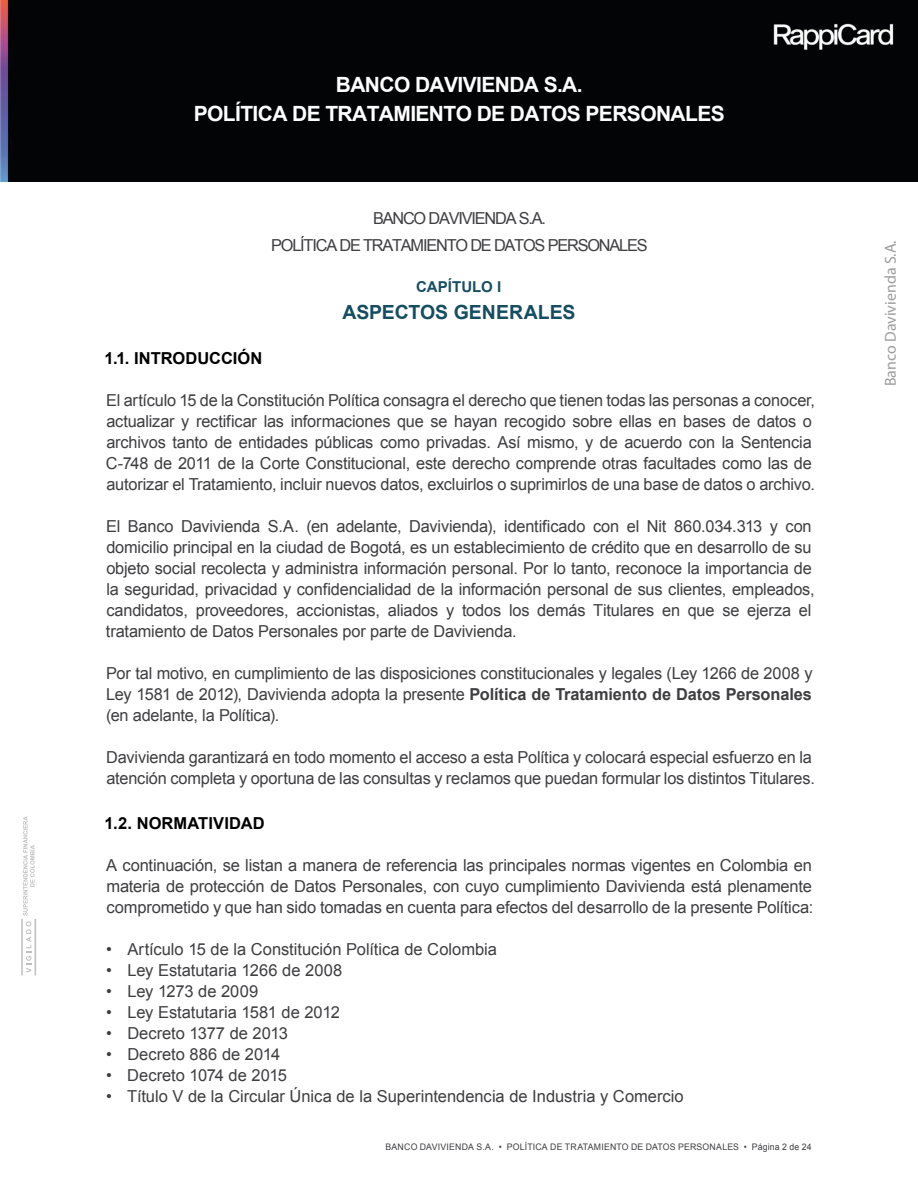
<style>
.page{position:relative;width:918px;height:1188px;background:#fff}
.page>*{position:absolute;margin:0;border:0;box-sizing:border-box;transform-origin:0 0}
.t1{font:700 21px/28.5px "Arial";letter-spacing:-.03em;color:#fff;text-align:center}
.t2{font:700 19.5px "Arial";letter-spacing:-.005em;color:#164d60}
.t3{font:16.5px/21px "Arial";letter-spacing:-.01em;color:#3e3d40}
.t4{font:16.5px/27px "Arial";letter-spacing:-.075em;color:#3e3d40;text-align:center}
.t5{font:700 16.5px "Arial";letter-spacing:.005em;color:#000}
.t6{font:15.9px "Myriad Pro";color:#9d9c9c}
.t7{font:700 15px "Arial";letter-spacing:.005em;color:#164d60}
.t8{font:9px "Arial";letter-spacing:.02em;color:#3e3d40}
.s1{font-weight:700}
</style>
<div class="page">
<svg style="left:21px;top:816px;width:15px;height:159px"></svg>
<div style="left:0;top:0;width:918px;height:181px;background:#030405"></div>
<p class="t1" style="left:194px;top:71px;width:532px">BANCO DAVIVIENDA S.A.<br>POLÍTICA DE TRATAMIENTO DE DATOS PERSONALES</p>
<p class="t4" style="left:271px;top:205px;width:378px">BANCO DAVIVIENDA S.A.<br>POLÍTICA DE TRATAMIENTO DE DATOS PERSONALES</p>
<p class="t7" style="left:416px;top:277px;width:86px">CAPÍTULO I</p>
<p class="t2" style="left:343px;top:299px;width:234px">ASPECTOS GENERALES</p>
<p class="t5" style="left:105px;top:347px;width:159px">1.1. INTRODUCCIÓN</p>
<p class="t3" style="left:106px;top:390px;width:711px">El artículo 15 de la Constitución Política consagra el derecho que tienen todas las personas a conocer, actualizar y rectificar las informaciones que se hayan recogido sobre ellas en bases de datos o archivos tanto de entidades públicas como privadas. Así mismo, y de acuerdo con la Sentencia C-748 de 2011 de la Corte Constitucional, este derecho comprende otras facultades como las de autorizar el Tratamiento, incluir nuevos datos, excluirlos o suprimirlos de una base de datos o archivo.</p>
<p class="t3" style="left:106px;top:516px;width:710px">El Banco Davivienda S.A. (en adelante, Davivienda), identificado con el Nit 860.034.313 y con domicilio principal en la ciudad de Bogotá, es un establecimiento de crédito que en desarrollo de su objeto social recolecta y administra información personal. Por lo tanto, reconoce la importancia de la seguridad, privacidad y confidencialidad de la información personal de sus clientes, empleados, candidatos, proveedores, accionistas, aliados y todos los demás Titulares en que se ejerza el tratamiento de Datos Personales por parte de Davivienda.</p>
<p class="t3" style="left:106px;top:663px;width:708px;text-align:justify">Por tal motivo, en cumplimiento de las disposiciones constitucionales y legales (Ley 1266 de 2008 y Ley 1581 de 2012), Davivienda adopta la presente <span class="s1">Política de Tratamiento de Datos Personales </span>(en adelante, la Política).</p>
<p class="t3" style="left:106px;top:747px;width:710px">Davivienda garantizará en todo momento el acceso a esta Política y colocará especial esfuerzo en la atención completa y oportuna de las consultas y reclamos que puedan formular los distintos Titulares.</p>
<p class="t5" style="left:105px;top:812px;width:162px">1.2. NORMATIVIDAD</p>
<p class="t3" style="left:106px;top:855px;width:709px;text-align:justify">A continuación, se listan a manera de referencia las principales normas vigentes en Colombia en materia de protección de Datos Personales, con cuyo cumplimiento Davivienda está plenamente comprometido y que han sido tomadas en cuenta para efectos del desarrollo de la presente Política:</p>
<p class="t3" style="left:106px;top:939px;width:392px">• Artículo 15 de la Constitución Política de Colombia</p>
<p class="t3" style="left:106px;top:960px;width:238px">• Ley Estatutaria 1266 de 2008</p>
<p class="t3" style="left:106px;top:981px;width:154px">• Ley 1273 de 2009</p>
<p class="t3" style="left:106px;top:1002px;width:235px">• Ley Estatutaria 1581 de 2012</p>
<p class="t3" style="left:106px;top:1023px;width:183px">• Decreto 1377 de 2013</p>
<p class="t3" style="left:106px;top:1044px;width:176px">• Decreto 886 de 2014</p>
<p class="t3" style="left:106px;top:1065px;width:183px">• Decreto 1074 de 2015</p>
<p class="t3" style="left:106px;top:1086px;width:579px">• Título V de la Circular Única de la Superintendencia de Industria y Comercio</p>
<p class="t8" style="left:385px;top:1141px;width:428px">BANCO DAVIVIENDA S.A. • POLÍTICA DE TRATAMIENTO DE DATOS PERSONALES • Página 2 de 24</p>
<p class="t6" style="left:881px;top:386px;width:147px;rotate:-90deg">Banco Davivienda S.A.</p>
</div>
